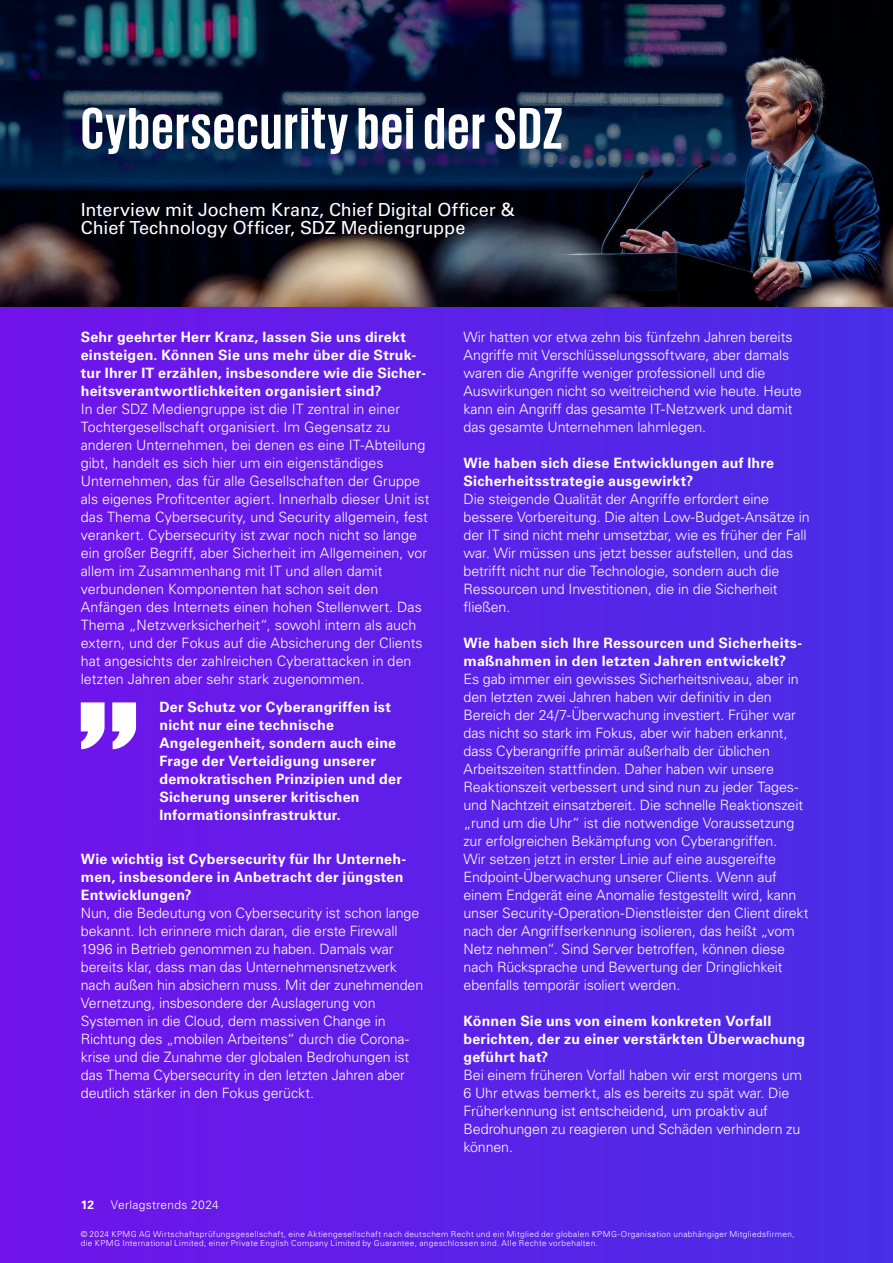
<style>
.page{position:relative;width:893px;height:1263px;background:#fff}
.page>*{position:absolute;margin:0;border:0;box-sizing:border-box;transform-origin:0 0}
.t1{font:700 60px "KPMG";letter-spacing:.025em;color:#fff}
.t2{font:18px/18px "Univers LT Std";color:#fff}
.t3{font:300 14.25px/18px "Univers LT Std";letter-spacing:-.005em;color:#fff}
.t4{font:700 14.25px/18px "Univers LT Std";letter-spacing:.015em;color:#fff}
.t5{font:300 12px "Univers LT Std";letter-spacing:.025em;color:#fff}
.t6{font:700 12px "Univers LT Std";color:#fff}
.t7{font:300 8.25px/9px "Univers LT Std";letter-spacing:.045em;color:#fff}
</style>
<div class="page">
<div style="left:0;top:0;width:893px;height:1263px;background:linear-gradient(to right,#7113ea,#482ee6)"></div>
<img style="left:0;top:0;width:893px;height:306px">
<svg style="left:112px;top:702px;width:24px;height:47px"></svg>
<svg style="left:81px;top:702px;width:24px;height:47px"></svg>
<h1 class="t1" style="left:81px;top:98px;width:484px">Cybersecurity bei der SDZ</h1>
<p class="t2" style="left:81px;top:201px;width:436px">Interview mit Jochem Kranz, Chief Digital Officer &amp;<br>Chief Technology Officer, SDZ Mediengruppe</p>
<p class="t4" style="left:81px;top:328px;width:347px">Sehr geehrter Herr Kranz, lassen Sie uns direkt einsteigen. Können Sie uns mehr über die Struk&shy;tur Ihrer IT erzählen, insbesondere wie die Sicher&shy;heitsverantwortlichkeiten organisiert sind?</p>
<p class="t3" style="left:81px;top:400px;width:350px">In der SDZ Mediengruppe ist die IT zentral in einer Tochtergesellschaft organisiert. Im Gegensatz zu anderen Unternehmen, bei denen es eine IT-Abteilung gibt, handelt es sich hier um ein eigenständiges Unternehmen, das für alle Gesellschaften der Gruppe als eigenes Profitcenter agiert. Innerhalb dieser Unit ist das Thema Cybersecurity, und Security allgemein, fest verankert. Cybersecurity ist zwar noch nicht so lange ein großer Begriff, aber Sicherheit im Allgemeinen, vor allem im Zusammenhang mit IT und allen damit verbundenen Komponenten hat schon seit den Anfängen des Internets einen hohen Stellenwert. Das Thema „Netzwerksicherheit“, sowohl intern als auch extern, und der Fokus auf die Absicherung der Clients hat angesichts der zahlreichen Cyberattacken in den letzten Jahren aber sehr stark zugenommen.</p>
<p class="t4" style="left:159px;top:698px;width:244px">Der Schutz vor Cyberangriffen ist nicht nur eine technische<br>Angelegenheit, sondern auch eine<br>Frage der Verteidigung unserer demokratischen Prinzipien und der<br>Sicherung unserer kritischen<br>Informationsinfrastruktur.</p>
<p class="t4" style="left:81px;top:850px;width:327px">Wie wichtig ist Cybersecurity für Ihr Unterneh&shy;men, insbesondere in Anbetracht der jüngsten<br>Entwicklungen?</p>
<p class="t3" style="left:81px;top:904px;width:344px">Nun, die Bedeutung von Cybersecurity ist schon lange bekannt. Ich erinnere mich daran, die erste Firewall 1996 in Betrieb genommen zu haben. Damals war bereits klar, dass man das Unternehmensnetzwerk nach außen hin absichern muss. Mit der zunehmenden Vernetzung, insbesondere der Auslagerung von Systemen in die Cloud, dem massiven Change in Richtung des „mobilen Arbeitens“ durch die Corona&shy;krise und die Zunahme der globalen Bedrohungen ist das Thema Cybersecurity in den letzten Jahren aber deutlich stärker in den Fokus gerückt.</p>
<p class="t6" style="left:81px;top:1198px;width:15px">12</p>
<p class="t5" style="left:111px;top:1197px;width:109px">Verlagstrends 2024</p>
<p class="t3" style="left:463px;top:328px;width:340px">Wir hatten vor etwa zehn bis fünfzehn Jahren bereits Angriffe mit Verschlüsselungssoftware, aber damals waren die Angriffe weniger professionell und die Auswirkungen nicht so weitreichend wie heute. Heute kann ein Angriff das gesamte IT-Netzwerk und damit das gesamte Unternehmen lahmlegen.</p>
<p class="t4" style="left:463px;top:454px;width:312px">Wie haben sich diese Entwicklungen auf Ihre<br>Sicherheitsstrategie ausgewirkt?</p>
<p class="t3" style="left:463px;top:490px;width:348px">Die steigende Qualität der Angriffe erfordert eine bessere Vorbereitung. Die alten Low-Budget-Ansätze in der IT sind nicht mehr umsetzbar, wie es früher der Fall war. Wir müssen uns jetzt besser aufstellen, und das betrifft nicht nur die Technologie, sondern auch die Ressourcen und Investitionen, die in die Sicherheit fließen.</p>
<p class="t4" style="left:463px;top:634px;width:340px">Wie haben sich Ihre Ressourcen und Sicherheits&shy;maßnahmen in den letzten Jahren entwickelt?</p>
<p class="t3" style="left:463px;top:670px;width:347px">Es gab immer ein gewisses Sicherheitsniveau, aber in den letzten zwei Jahren haben wir definitiv in den Bereich der 24/7-Überwachung investiert. Früher war das nicht so stark im Fokus, aber wir haben erkannt, dass Cyberangriffe primär außerhalb der üblichen Arbeitszeiten stattfinden. Daher haben wir unsere Reaktionszeit verbessert und sind nun zu jeder Tages&shy;und Nachtzeit einsatzbereit. Die schnelle Reaktionszeit „rund um die Uhr“ ist die notwendige Voraussetzung zur erfolgreichen Bekämpfung von Cyberangriffen.<br>Wir setzen jetzt in erster Linie auf eine ausgereifte Endpoint-Überwachung unserer Clients. Wenn auf einem Endgerät eine Anomalie festgestellt wird, kann unser Security-Operation-Dienstleister den Client direkt nach der Angriffserkennung isolieren, das heißt „vom Netz nehmen“. Sind Server betroffen, können diese nach Rücksprache und Bewertung der Dringlichkeit ebenfalls temporär isoliert werden.</p>
<p class="t4" style="left:463px;top:1012px;width:343px">Können Sie uns von einem konkreten Vorfall berichten, der zu einer verstärkten Überwachung geführt hat?</p>
<p class="t3" style="left:463px;top:1066px;width:340px">Bei einem früheren Vorfall haben wir erst morgens um 6 Uhr etwas bemerkt, als es bereits zu spät war. Die Früherkennung ist entscheidend, um proaktiv auf Bedrohungen zu reagieren und Schäden verhindern zu können.</p>
<p class="t7" style="left:81px;top:1229px;width:715px">© 2024 KPMG AG Wirtschaftsprüfungsgesellschaft, eine Aktiengesellschaft nach deutschem Recht und ein Mitglied der globalen KPMG-Organisation unabhängiger Mitgliedsfirmen, die KPMG International Limited, einer Private English Company Limited by Guarantee, angeschlossen sind. Alle Rechte vorbehalten.</p>
</div>
